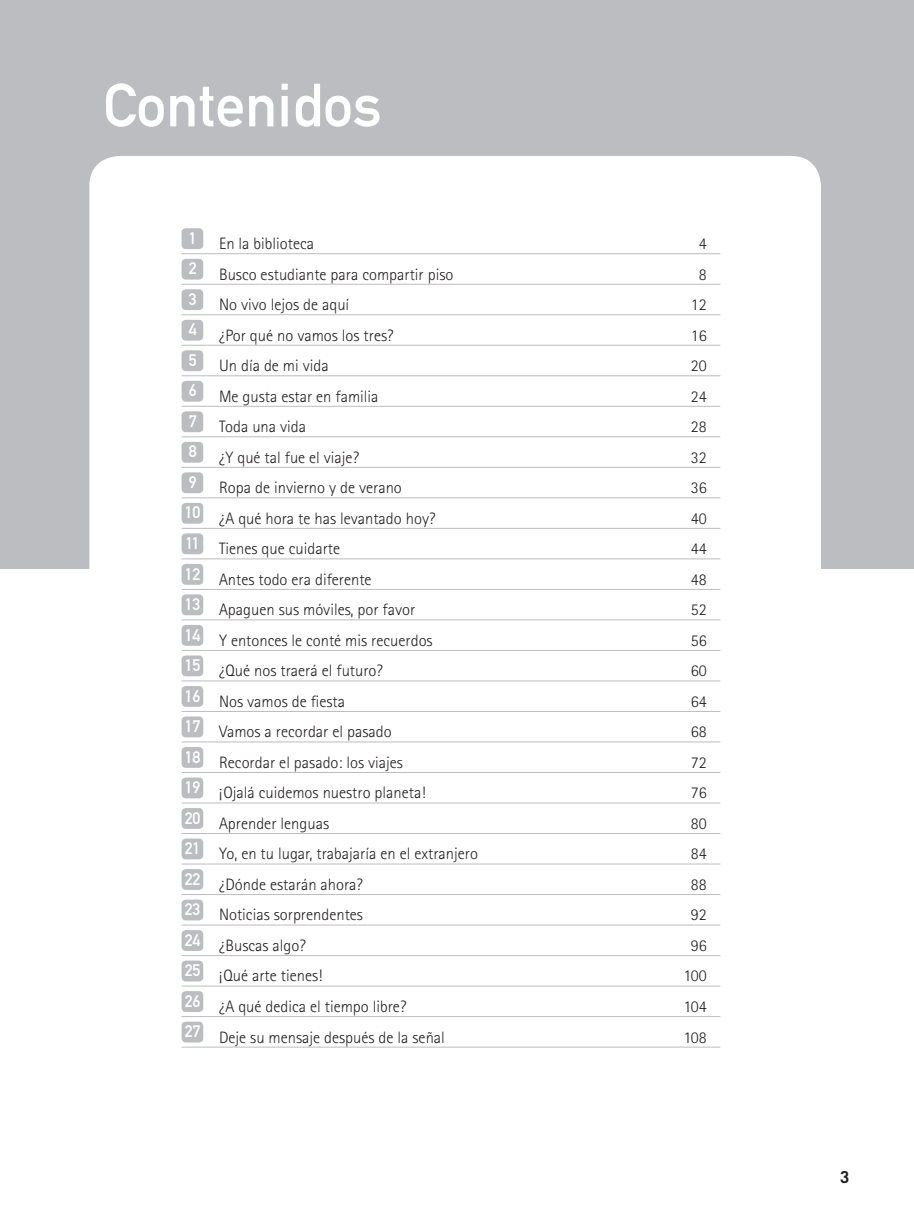
<style>
.page{position:relative;width:914px;height:1211px;background:#fff}
.page>*{position:absolute;margin:0;border:0;box-sizing:border-box;transform-origin:0 0}
.t1{font:60px "DIN Mittelschrift Std";color:#fff}
.t2{font:300 16.5px "Rotis Sans Serif";color:#231f20}
.t3{font:16.5px "DIN Mittelschrift Std";color:#fff}
.t4{font:700 16.5px "Trade Gothic LT Std";color:#231f20}
</style>
<div class="page">
<div style="left:0;top:0;width:914px;height:568px;background:#bcbdc0"></div>
<div style="left:89px;top:156px;width:732px;height:974px;background:#fff;border-radius:30px"></div>
<hr style="left:182px;top:253px;width:538px;height:1px;background:#bcbdc0">
<hr style="left:182px;top:284px;width:538px;height:1px;background:#bcbdc0">
<hr style="left:182px;top:314px;width:538px;height:1px;background:#bcbdc0">
<hr style="left:182px;top:345px;width:538px;height:1px;background:#bcbdc0">
<hr style="left:182px;top:375px;width:538px;height:1px;background:#bcbdc0">
<hr style="left:182px;top:406px;width:538px;height:1px;background:#bcbdc0">
<hr style="left:182px;top:436px;width:538px;height:1px;background:#bcbdc0">
<hr style="left:182px;top:467px;width:538px;height:1px;background:#bcbdc0">
<hr style="left:182px;top:497px;width:538px;height:1px;background:#bcbdc0">
<hr style="left:182px;top:528px;width:538px;height:1px;background:#bcbdc0">
<hr style="left:182px;top:558px;width:538px;height:1px;background:#bcbdc0">
<hr style="left:182px;top:589px;width:538px;height:1px;background:#bcbdc0">
<hr style="left:182px;top:619px;width:538px;height:1px;background:#bcbdc0">
<hr style="left:182px;top:650px;width:538px;height:1px;background:#bcbdc0">
<hr style="left:182px;top:681px;width:538px;height:1px;background:#bcbdc0">
<hr style="left:182px;top:711px;width:538px;height:1px;background:#bcbdc0">
<hr style="left:182px;top:742px;width:538px;height:1px;background:#bcbdc0">
<hr style="left:182px;top:772px;width:538px;height:1px;background:#bcbdc0">
<hr style="left:182px;top:803px;width:538px;height:1px;background:#bcbdc0">
<hr style="left:182px;top:833px;width:538px;height:1px;background:#bcbdc0">
<hr style="left:182px;top:864px;width:538px;height:1px;background:#bcbdc0">
<hr style="left:182px;top:894px;width:538px;height:1px;background:#bcbdc0">
<hr style="left:182px;top:925px;width:538px;height:1px;background:#bcbdc0">
<hr style="left:182px;top:955px;width:538px;height:1px;background:#bcbdc0">
<hr style="left:182px;top:986px;width:538px;height:1px;background:#bcbdc0">
<hr style="left:182px;top:1016px;width:538px;height:1px;background:#bcbdc0">
<hr style="left:182px;top:1047px;width:538px;height:1px;background:#bcbdc0">
<div style="left:182px;top:228px;width:21px;height:21px;background:#bcbdc0;border-radius:4px"></div>
<div style="left:182px;top:259px;width:21px;height:21px;background:#bcbdc0;border-radius:4px"></div>
<div style="left:182px;top:289px;width:21px;height:21px;background:#bcbdc0;border-radius:4px"></div>
<div style="left:182px;top:320px;width:21px;height:21px;background:#bcbdc0;border-radius:4px"></div>
<div style="left:182px;top:350px;width:21px;height:21px;background:#bcbdc0;border-radius:4px"></div>
<div style="left:182px;top:381px;width:21px;height:21px;background:#bcbdc0;border-radius:4px"></div>
<div style="left:182px;top:411px;width:21px;height:21px;background:#bcbdc0;border-radius:4px"></div>
<div style="left:182px;top:442px;width:21px;height:21px;background:#bcbdc0;border-radius:4px"></div>
<div style="left:182px;top:472px;width:21px;height:21px;background:#bcbdc0;border-radius:4px"></div>
<div style="left:182px;top:503px;width:21px;height:21px;background:#bcbdc0;border-radius:4px"></div>
<div style="left:182px;top:533px;width:21px;height:21px;background:#bcbdc0;border-radius:4px"></div>
<div style="left:182px;top:564px;width:21px;height:21px;background:#bcbdc0;border-radius:4px"></div>
<div style="left:182px;top:594px;width:21px;height:21px;background:#bcbdc0;border-radius:4px"></div>
<div style="left:182px;top:625px;width:21px;height:21px;background:#bcbdc0;border-radius:4px"></div>
<div style="left:182px;top:655px;width:21px;height:21px;background:#bcbdc0;border-radius:4px"></div>
<div style="left:182px;top:686px;width:21px;height:21px;background:#bcbdc0;border-radius:4px"></div>
<div style="left:182px;top:716px;width:21px;height:21px;background:#bcbdc0;border-radius:4px"></div>
<div style="left:182px;top:747px;width:21px;height:21px;background:#bcbdc0;border-radius:4px"></div>
<div style="left:182px;top:777px;width:21px;height:21px;background:#bcbdc0;border-radius:4px"></div>
<div style="left:182px;top:808px;width:21px;height:21px;background:#bcbdc0;border-radius:4px"></div>
<div style="left:182px;top:838px;width:21px;height:21px;background:#bcbdc0;border-radius:4px"></div>
<div style="left:182px;top:869px;width:21px;height:21px;background:#bcbdc0;border-radius:4px"></div>
<div style="left:182px;top:900px;width:21px;height:20px;background:#bcbdc0;border-radius:4px"></div>
<div style="left:182px;top:930px;width:21px;height:21px;background:#bcbdc0;border-radius:4px"></div>
<div style="left:182px;top:961px;width:21px;height:20px;background:#bcbdc0;border-radius:4px"></div>
<div style="left:182px;top:991px;width:21px;height:21px;background:#bcbdc0;border-radius:4px"></div>
<div style="left:182px;top:1022px;width:21px;height:20px;background:#bcbdc0;border-radius:4px"></div>
<h1 class="t1" style="left:103px;top:70px;width:280px">Contenidos</h1>
<p class="t3" style="left:189px;top:228px;width:9px">1</p>
<p class="t2" style="left:219px;top:234px;width:96px">En la biblioteca</p>
<p class="t2" style="left:699px;top:234px;width:9px">4</p>
<p class="t3" style="left:189px;top:259px;width:9px">2</p>
<p class="t2" style="left:219px;top:265px;width:236px">Busco estudiante para compartir piso</p>
<p class="t2" style="left:699px;top:265px;width:9px">8</p>
<p class="t3" style="left:189px;top:289px;width:9px">3</p>
<p class="t2" style="left:219px;top:295px;width:132px">No vivo lejos de aquí</p>
<p class="t2" style="left:691px;top:295px;width:17px">12</p>
<p class="t3" style="left:189px;top:320px;width:9px">4</p>
<p class="t2" style="left:219px;top:326px;width:176px">¿Por qué no vamos los tres?</p>
<p class="t2" style="left:691px;top:326px;width:17px">16</p>
<p class="t3" style="left:189px;top:350px;width:9px">5</p>
<p class="t2" style="left:219px;top:356px;width:111px">Un día de mi vida</p>
<p class="t2" style="left:691px;top:356px;width:17px">20</p>
<p class="t3" style="left:189px;top:381px;width:9px">6</p>
<p class="t2" style="left:219px;top:387px;width:161px">Me gusta estar en familia</p>
<p class="t2" style="left:691px;top:387px;width:17px">24</p>
<p class="t3" style="left:189px;top:411px;width:9px">7</p>
<p class="t2" style="left:219px;top:417px;width:89px">Toda una vida</p>
<p class="t2" style="left:691px;top:417px;width:17px">28</p>
<p class="t3" style="left:189px;top:442px;width:9px">8</p>
<p class="t2" style="left:219px;top:448px;width:141px">¿Y qué tal fue el viaje?</p>
<p class="t2" style="left:691px;top:448px;width:17px">32</p>
<p class="t3" style="left:189px;top:472px;width:9px">9</p>
<p class="t2" style="left:219px;top:478px;width:184px">Ropa de invierno y de verano</p>
<p class="t2" style="left:691px;top:478px;width:17px">36</p>
<p class="t2" style="left:185px;top:509px;width:252px"><sup>10</sup> ¿A qué hora te has levantado hoy?</p>
<p class="t2" style="left:691px;top:509px;width:17px">40</p>
<p class="t2" style="left:185px;top:539px;width:156px"><sup>11</sup> Tienes que cuidarte</p>
<p class="t2" style="left:691px;top:539px;width:17px">44</p>
<p class="t2" style="left:185px;top:570px;width:188px"><sup>12</sup> Antes todo era diferente</p>
<p class="t2" style="left:691px;top:570px;width:17px">48</p>
<p class="t2" style="left:185px;top:600px;width:232px"><sup>13</sup> Apaguen sus móviles, por favor</p>
<p class="t2" style="left:691px;top:600px;width:17px">52</p>
<p class="t2" style="left:185px;top:631px;width:249px"><sup>14</sup> Y entonces le conté mis recuerdos</p>
<p class="t2" style="left:691px;top:631px;width:17px">56</p>
<p class="t2" style="left:185px;top:661px;width:199px"><sup>15</sup> ¿Qué nos traerá el futuro?</p>
<p class="t2" style="left:691px;top:661px;width:17px">60</p>
<p class="t2" style="left:185px;top:692px;width:161px"><sup>16</sup> Nos vamos de fiesta</p>
<p class="t2" style="left:691px;top:692px;width:17px">64</p>
<p class="t2" style="left:185px;top:722px;width:208px"><sup>17</sup> Vamos a recordar el pasado</p>
<p class="t2" style="left:691px;top:722px;width:17px">68</p>
<p class="t2" style="left:185px;top:753px;width:219px"><sup>18</sup> Recordar el pasado: los viajes</p>
<p class="t2" style="left:691px;top:753px;width:17px">72</p>
<p class="t2" style="left:185px;top:783px;width:242px"><sup>19</sup> ¡Ojalá cuidemos nuestro planeta!</p>
<p class="t2" style="left:691px;top:783px;width:17px">76</p>
<p class="t2" style="left:185px;top:814px;width:146px"><sup>20</sup> Aprender lenguas</p>
<p class="t2" style="left:691px;top:814px;width:17px">80</p>
<p class="t2" style="left:185px;top:844px;width:295px"><sup>21</sup> Yo, en tu lugar, trabajaría en el extranjero</p>
<p class="t2" style="left:691px;top:844px;width:17px">84</p>
<p class="t2" style="left:185px;top:875px;width:180px"><sup>22</sup> ¿Dónde estarán ahora?</p>
<p class="t2" style="left:691px;top:875px;width:17px">88</p>
<p class="t2" style="left:185px;top:905px;width:180px"><sup>23</sup> Noticias sorprendentes</p>
<p class="t2" style="left:691px;top:905px;width:17px">92</p>
<p class="t2" style="left:185px;top:936px;width:123px"><sup>24</sup> ¿Buscas algo?</p>
<p class="t2" style="left:691px;top:936px;width:17px">96</p>
<p class="t2" style="left:185px;top:966px;width:139px"><sup>25</sup> ¡Qué arte tienes!</p>
<p class="t2" style="left:683px;top:966px;width:25px">100</p>
<p class="t2" style="left:185px;top:997px;width:223px"><sup>26</sup> ¿A qué dedica el tiempo libre?</p>
<p class="t2" style="left:683px;top:997px;width:25px">104</p>
<p class="t2" style="left:185px;top:1027px;width:262px"><sup>27</sup> Deje su mensaje después de la señal</p>
<p class="t2" style="left:683px;top:1027px;width:25px">108</p>
<p class="t4" style="left:840px;top:1167px;width:11px">3</p>
</div>
